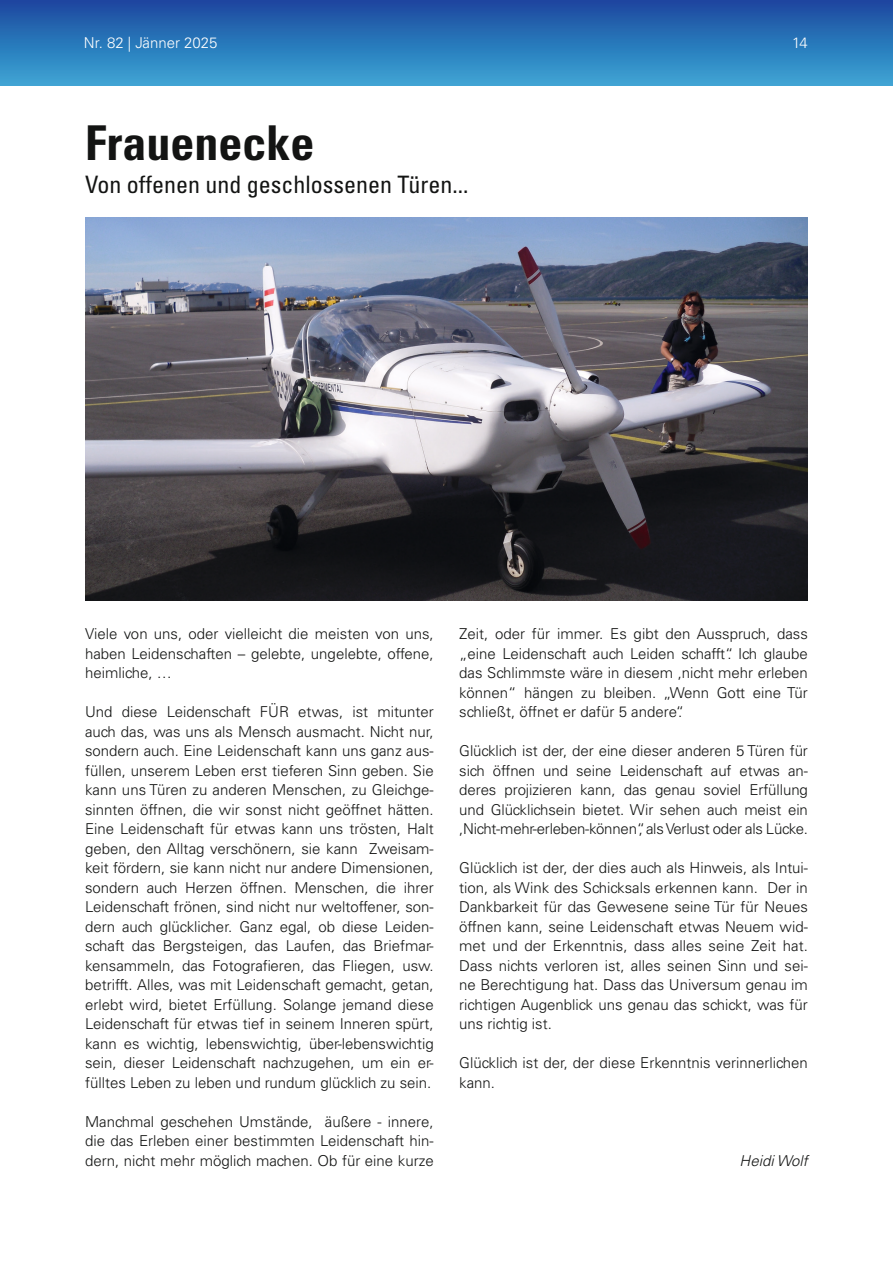
<style>
.page{position:relative;width:893px;height:1263px;background:#fff}
.page>*{position:absolute;margin:0;border:0;box-sizing:border-box;transform-origin:0 0}
.t1{font:700 condensed 48px "Univers LT Std";color:#131413}
.t2{font:condensed 24px "Univers LT Std";color:#131413}
.t3{font:300 15px/19.5px "Univers LT Std";color:#131413;text-align:justify}
.t4{font:300 15px "Univers LT Std";color:#fff}
.t5{font:italic 300 15px "Univers LT Std";color:#131413}
</style>
<div class="page">
<div style="left:0;top:0;width:893px;height:85px;background:linear-gradient(to bottom,#1a479e,#3ba6d4)"></div>
<img style="left:85px;top:218px;width:723px;height:382px">
<p class="t4" style="left:84px;top:34px;width:135px">Nr. 82 | Jänner 2025</p>
<p class="t4" style="left:792px;top:34px;width:17px">14</p>
<h1 class="t1" style="left:85px;top:114px;width:231px">Frauenecke</h1>
<h2 class="t2" style="left:85px;top:169px;width:385px">Von offenen und geschlossenen Türen...</h2>
<p class="t3" style="left:85px;top:624px;width:350px">Viele von uns, oder vielleicht die meisten von uns, haben Leidenschaften – gelebte, ungelebte, offene, heimliche, …</p>
<p class="t3" style="left:85px;top:702px;width:350px">Und diese Leidenschaft FÜR etwas, ist mitunter auch das, was uns als Mensch ausmacht. Nicht nur, sondern auch. Eine Leidenschaft kann uns ganz aus&shy;füllen, unserem Leben erst tieferen Sinn geben. Sie kann uns Türen zu anderen Menschen, zu Gleichge&shy;sinnten öffnen, die wir sonst nicht geöffnet hätten.<br>Eine Leidenschaft für etwas kann uns trösten, Halt geben, den Alltag verschönern, sie kann Zweisam&shy;keit fördern, sie kann nicht nur andere Dimensionen, sondern auch Herzen öffnen. Menschen, die ihrer Leidenschaft frönen, sind nicht nur weltoffener, son&shy;dern auch glücklicher. Ganz egal, ob diese Leiden&shy;schaft das Bergsteigen, das Laufen, das Briefmar&shy;kensammeln, das Fotografieren, das Fliegen, usw. betrifft. Alles, was mit Leidenschaft gemacht, getan, erlebt wird, bietet Erfüllung. Solange jemand diese Leidenschaft für etwas tief in seinem Inneren spürt, kann es wichtig, lebenswichtig, über-lebenswichtig sein, dieser Leidenschaft nachzugehen, um ein er&shy;fülltes Leben zu leben und rundum glücklich zu sein.</p>
<p class="t3" style="left:85px;top:1111px;width:350px">Manchmal geschehen Umstände, äußere - innere, die das Erleben einer bestimmten Leidenschaft hin&shy;dern, nicht mehr möglich machen. Ob für eine kurze</p>
<p class="t3" style="left:459px;top:624px;width:350px">Zeit, oder für immer. Es gibt den Ausspruch, dass „eine Leidenschaft auch Leiden schafft“. Ich glaube das Schlimmste wäre in diesem ,nicht mehr erleben können“ hängen zu bleiben. „Wenn Gott eine Tür schließt, öffnet er dafür 5 andere“.</p>
<p class="t3" style="left:459px;top:741px;width:350px">Glücklich ist der, der eine dieser anderen 5 Türen für sich öffnen und seine Leidenschaft auf etwas an&shy;deres projizieren kann, das genau soviel Erfüllung und Glücklichsein bietet. Wir sehen auch meist ein ,Nicht-mehr-erleben-können“, als Verlust oder als Lücke.</p>
<p class="t3" style="left:459px;top:858px;width:350px">Glücklich ist der, der dies auch als Hinweis, als Intui&shy;tion, als Wink des Schicksals erkennen kann. Der in Dankbarkeit für das Gewesene seine Tür für Neues öffnen kann, seine Leidenschaft etwas Neuem wid&shy;met und der Erkenntnis, dass alles seine Zeit hat.<br>Dass nichts verloren ist, alles seinen Sinn und sei&shy;ne Berechtigung hat. Dass das Universum genau im richtigen Augenblick uns genau das schickt, was für uns richtig ist.</p>
<p class="t3" style="left:459px;top:1053px;width:350px">Glücklich ist der, der diese Erkenntnis verinnerlichen kann.</p>
<p class="t5" style="left:740px;top:1151px;width:70px">Heidi Wolf</p>
</div>
